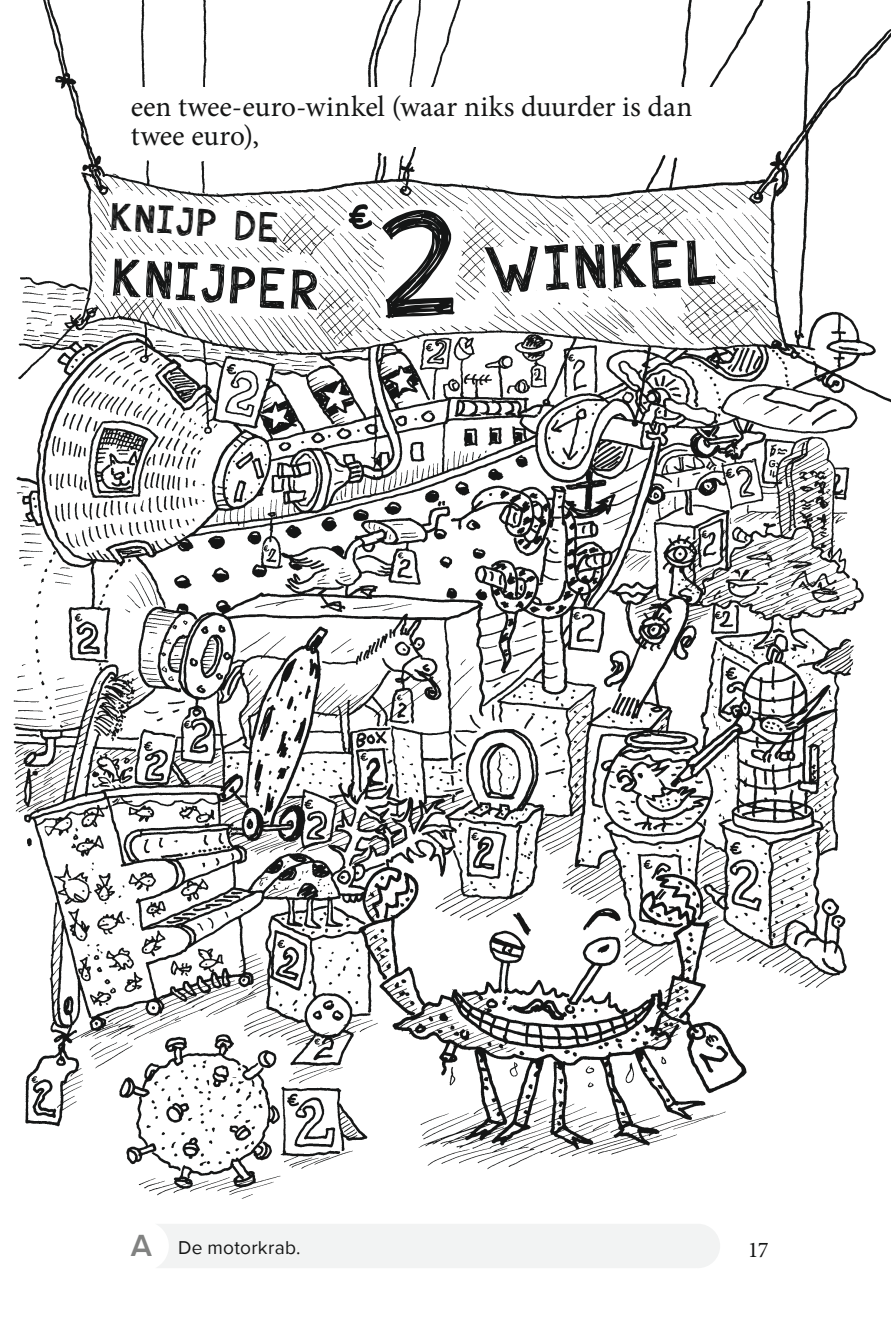
<style>
.page{position:relative;width:893px;height:1340px;background:#fff}
.page>*{position:absolute;margin:0;border:0;box-sizing:border-box;transform-origin:0 0}
.t1{font:63.23px "appleberry";color:#151616}
.t2{font:54px "appleberry";color:#151616}
.t3{font:39.82px "appleberry";color:#151616}
.t4{font:29.25px/29.2px "Minion Pro";color:#151616}
.t5{font:22.5px "Minion Pro";color:#151616}
.t6{font:19.12px "Proxima Nova";letter-spacing:.015em;color:#151616}
.s1{font-weight:600;font-size:31.5px;color:#818281}
</style>
<div class="page">
<img style="left:13px;top:0;width:878px;height:1199px">
<div style="left:157px;top:1224px;width:563px;height:44px;background:#f2f3f3"></div>
<svg style="left:226px;top:364px;width:10px;height:10px"></svg>
<svg style="left:568px;top:354px;width:7px;height:7px"></svg>
<svg style="left:725px;top:468px;width:10px;height:10px"></svg>
<svg style="left:75px;top:613px;width:7px;height:8px"></svg>
<svg style="left:184px;top:720px;width:7px;height:8px"></svg>
<svg style="left:263px;top:545px;width:6px;height:6px"></svg>
<svg style="left:397px;top:694px;width:5px;height:6px"></svg>
<svg style="left:144px;top:741px;width:9px;height:10px"></svg>
<svg style="left:304px;top:799px;width:9px;height:10px"></svg>
<svg style="left:360px;top:753px;width:8px;height:8px"></svg>
<svg style="left:471px;top:832px;width:8px;height:8px"></svg>
<svg style="left:573px;top:612px;width:7px;height:7px"></svg>
<svg style="left:701px;top:530px;width:8px;height:8px"></svg>
<svg style="left:714px;top:611px;width:8px;height:8px"></svg>
<svg style="left:398px;top:552px;width:5px;height:6px"></svg>
<svg style="left:730px;top:842px;width:12px;height:12px"></svg>
<svg style="left:349px;top:204px;width:23px;height:25px"></svg>
<svg style="left:725px;top:667px;width:12px;height:13px"></svg>
<svg style="left:287px;top:1093px;width:12px;height:13px"></svg>
<svg style="left:31px;top:1076px;width:7px;height:6px"></svg>
<svg style="left:277px;top:939px;width:8px;height:9px"></svg>
<svg style="left:314px;top:1038px;width:6px;height:6px"></svg>
<svg style="left:705px;top:1034px;width:13px;height:13px"></svg>
<svg style="left:643px;top:859px;width:9px;height:10px"></svg>
<svg style="left:426px;top:343px;width:7px;height:8px"></svg>
<div style="left:108px;top:87px;width:638px;height:60px;background:#fff"></div>
<svg style="left:112px;top:257px;width:208px;height:53px"></svg>
<svg style="left:484px;top:239px;width:233px;height:53px"></svg>
<svg style="left:382px;top:207px;width:75px;height:111px"></svg>
<p class="t4" style="left:131px;top:92px;width:563px">een twee-euro-winkel (waar niks duurder is dan twee euro),</p>
<h3 class="t3" style="left:113px;top:188px;width:169px;rotate:4deg">KNIJP DE</h3>
<h2 class="t2" style="left:116px;top:238px;width:208px;rotate:4deg">KNIJPER</h2>
<h1 class="t1" style="left:483px;top:225px;width:233px;rotate:-2deg">WINKEL</h1>
<p class="t6" style="left:131px;top:1236px;width:171px"><span class="s1">A</span> De motorkrab.</p>
<p class="t5" style="left:748px;top:1235px;width:22px">17</p>
</div>
